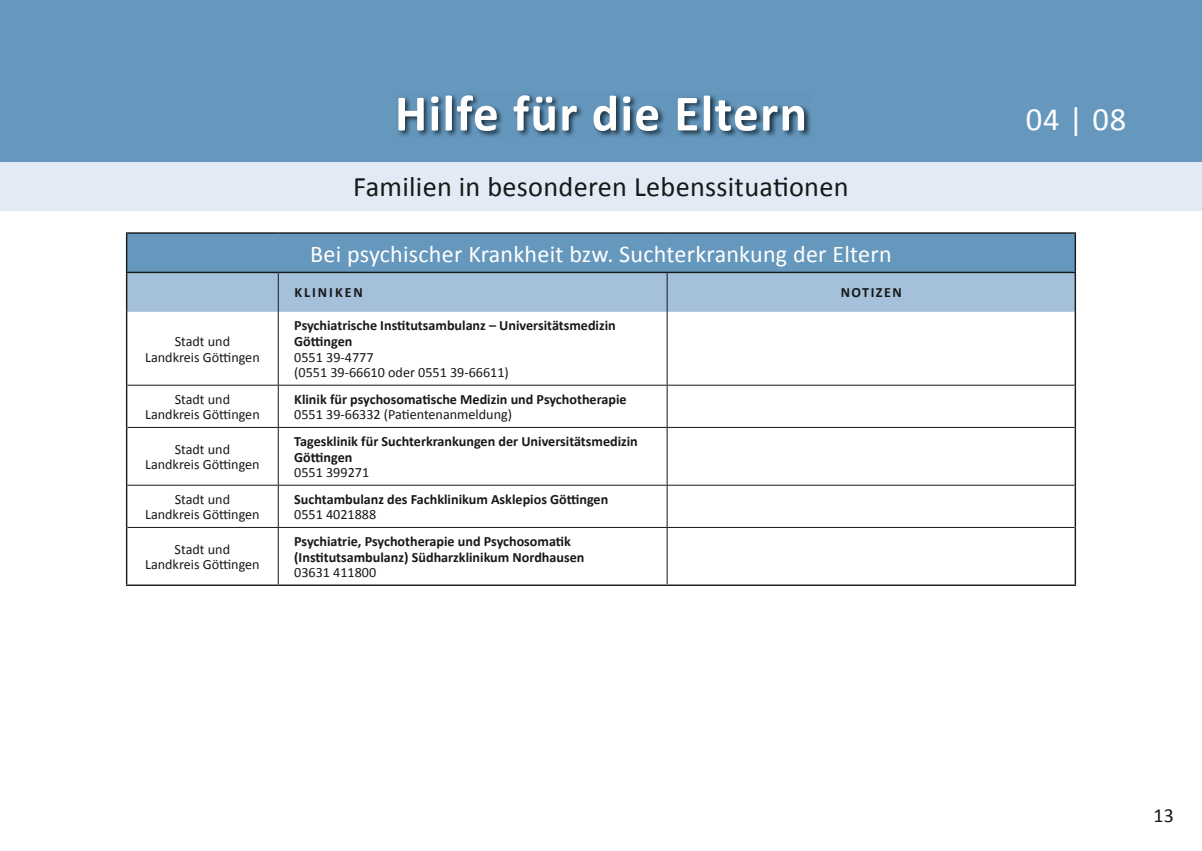
<style>
.page{position:relative;width:1202px;height:851px;background:#fff}
.page>*{position:absolute;margin:0;border:0;box-sizing:border-box;transform-origin:0 0}
.t1{font:700 51.2px "Calibri";letter-spacing:.025em;color:#fff}
.t2{font:32.6px "Calibri";color:#fff}
.t3{font:28.2px "Calibri";letter-spacing:.01em;color:#171818}
.t4{font:24px "Calibri";letter-spacing:.01em;color:#fff}
.t5{font:20px "Calibri";color:#171818}
.t6{font:700 14.2px/15.6px "Calibri";color:#171818}
.t7{font:14.2px/15.6px "Calibri";color:#171818;text-align:center}
.t8{font:700 14.2px "Calibri";letter-spacing:.14em;color:#171818}
.t9{font:700 14.2px "Calibri";letter-spacing:.1em;color:#171818}
</style>
<div class="page">
<div style="left:0;top:92px;width:1202px;height:118px;background:#e2ebf5"></div>
<div style="left:0;top:0;width:1202px;height:161px;background:#6697bd"></div>
<img style="left:398px;top:94px;width:413px;height:43px">
<div style="left:127px;top:233px;width:948px;height:39px;background:#6697bd"></div>
<div style="left:127px;top:273px;width:948px;height:39px;background:#a4c0db"></div>
<hr style="left:126px;top:232px;width:152px;height:2px;background:#171818">
<hr style="left:126px;top:234px;width:1px;height:38px;background:#171818">
<hr style="left:278px;top:232px;width:389px;height:2px;background:#171818">
<hr style="left:667px;top:232px;width:409px;height:2px;background:#171818">
<hr style="left:1075px;top:234px;width:1px;height:38px;background:#171818">
<hr style="left:126px;top:273px;width:1px;height:39px;background:#171818">
<hr style="left:1075px;top:273px;width:1px;height:39px;background:#171818">
<hr style="left:126px;top:312px;width:1px;height:73px;background:#171818">
<hr style="left:1075px;top:312px;width:1px;height:73px;background:#171818">
<hr style="left:126px;top:385px;width:1px;height:42px;background:#171818">
<hr style="left:1075px;top:385px;width:1px;height:42px;background:#171818">
<hr style="left:126px;top:427px;width:1px;height:58px;background:#171818">
<hr style="left:1075px;top:427px;width:1px;height:58px;background:#171818">
<hr style="left:126px;top:485px;width:1px;height:42px;background:#171818">
<hr style="left:1075px;top:485px;width:1px;height:42px;background:#171818">
<hr style="left:126px;top:527px;width:1px;height:57px;background:#171818">
<hr style="left:1075px;top:527px;width:1px;height:57px;background:#171818">
<hr style="left:278px;top:273px;width:1px;height:39px;background:#171818">
<hr style="left:667px;top:273px;width:1px;height:39px;background:#171818">
<hr style="left:126px;top:272px;width:152px;height:1px;background:#171818">
<hr style="left:278px;top:272px;width:389px;height:1px;background:#171818">
<hr style="left:667px;top:272px;width:409px;height:1px;background:#171818">
<hr style="left:278px;top:312px;width:1px;height:73px;background:#171818">
<hr style="left:667px;top:312px;width:1px;height:73px;background:#171818">
<hr style="left:127px;top:385px;width:151px;height:1px;background:#171818">
<hr style="left:278px;top:385px;width:389px;height:1px;background:#171818">
<hr style="left:278px;top:385px;width:1px;height:42px;background:#171818">
<hr style="left:667px;top:385px;width:408px;height:1px;background:#171818">
<hr style="left:667px;top:385px;width:1px;height:42px;background:#171818">
<hr style="left:127px;top:427px;width:151px;height:1px;background:#171818">
<hr style="left:278px;top:427px;width:389px;height:1px;background:#171818">
<hr style="left:278px;top:427px;width:1px;height:58px;background:#171818">
<hr style="left:667px;top:427px;width:408px;height:1px;background:#171818">
<hr style="left:667px;top:427px;width:1px;height:58px;background:#171818">
<hr style="left:127px;top:485px;width:151px;height:1px;background:#171818">
<hr style="left:278px;top:485px;width:389px;height:1px;background:#171818">
<hr style="left:278px;top:485px;width:1px;height:42px;background:#171818">
<hr style="left:667px;top:485px;width:408px;height:1px;background:#171818">
<hr style="left:667px;top:485px;width:1px;height:42px;background:#171818">
<hr style="left:127px;top:527px;width:151px;height:1px;background:#171818">
<hr style="left:278px;top:527px;width:389px;height:1px;background:#171818">
<hr style="left:278px;top:527px;width:1px;height:57px;background:#171818">
<hr style="left:667px;top:527px;width:408px;height:1px;background:#171818">
<hr style="left:667px;top:527px;width:1px;height:57px;background:#171818">
<hr style="left:126px;top:584px;width:152px;height:2px;background:#171818">
<hr style="left:278px;top:584px;width:389px;height:2px;background:#171818">
<hr style="left:667px;top:584px;width:409px;height:2px;background:#171818">
<h1 class="t1" style="left:395px;top:82px;width:414px">Hilfe für die Eltern</h1>
<h3 class="t3" style="left:353px;top:169px;width:497px">Familien in besonderen Lebenssituationen</h3>
<p class="t7" style="left:145px;top:333px;width:116px">Stadt und<br>Landkreis Göttingen</p>
<h3 class="t4" style="left:310px;top:239px;width:583px">Bei psychischer Krankheit bzw. Suchterkrankung der Eltern</h3>
<p class="t8" style="left:295px;top:284px;width:70px">KLINIKEN</p>
<p class="t9" style="left:841px;top:284px;width:62px">NOTIZEN</p>
<p class="t6" style="left:294px;top:317px;width:323px">Psychiatrische Institutsambulanz – Universitätsmedizin<br>Göttingen</p>
<p class="t7" style="left:294px;top:348px;width:216px;text-align:left">0551 39-4777<br>(0551 39-66610 oder 0551 39-66611)</p>
<p class="t7" style="left:145px;top:390px;width:116px">Stadt und<br>Landkreis Göttingen</p>
<p class="t6" style="left:294px;top:390px;width:334px">Klinik für psychosomatische Medizin und Psychotherapie</p>
<p class="t7" style="left:294px;top:406px;width:219px">0551 39-66332 (Patientenanmeldung)</p>
<p class="t7" style="left:145px;top:440px;width:116px">Stadt und<br>Landkreis Göttingen</p>
<p class="t6" style="left:294px;top:433px;width:345px">Tagesklinik für Suchterkrankungen der Universitätsmedizin<br>Göttingen</p>
<p class="t7" style="left:294px;top:464px;width:76px">0551 399271</p>
<p class="t7" style="left:145px;top:490px;width:116px">Stadt und<br>Landkreis Göttingen</p>
<p class="t6" style="left:294px;top:490px;width:316px">Suchtambulanz des Fachklinikum Asklepios Göttingen</p>
<p class="t7" style="left:294px;top:506px;width:84px">0551 4021888</p>
<p class="t7" style="left:145px;top:540px;width:116px">Stadt und<br>Landkreis Göttingen</p>
<p class="t6" style="left:294px;top:533px;width:292px">Psychiatrie, Psychotherapie und Psychosomatik (Institutsambulanz) Südharzklinikum Nordhausen</p>
<p class="t7" style="left:294px;top:564px;width:84px">03631 411800</p>
<h2 class="t2" style="left:1026px;top:99px;width:102px">04 | 08</h2>
<h3 class="t5" style="left:1153px;top:802px;width:22px">13</h3>
</div>
